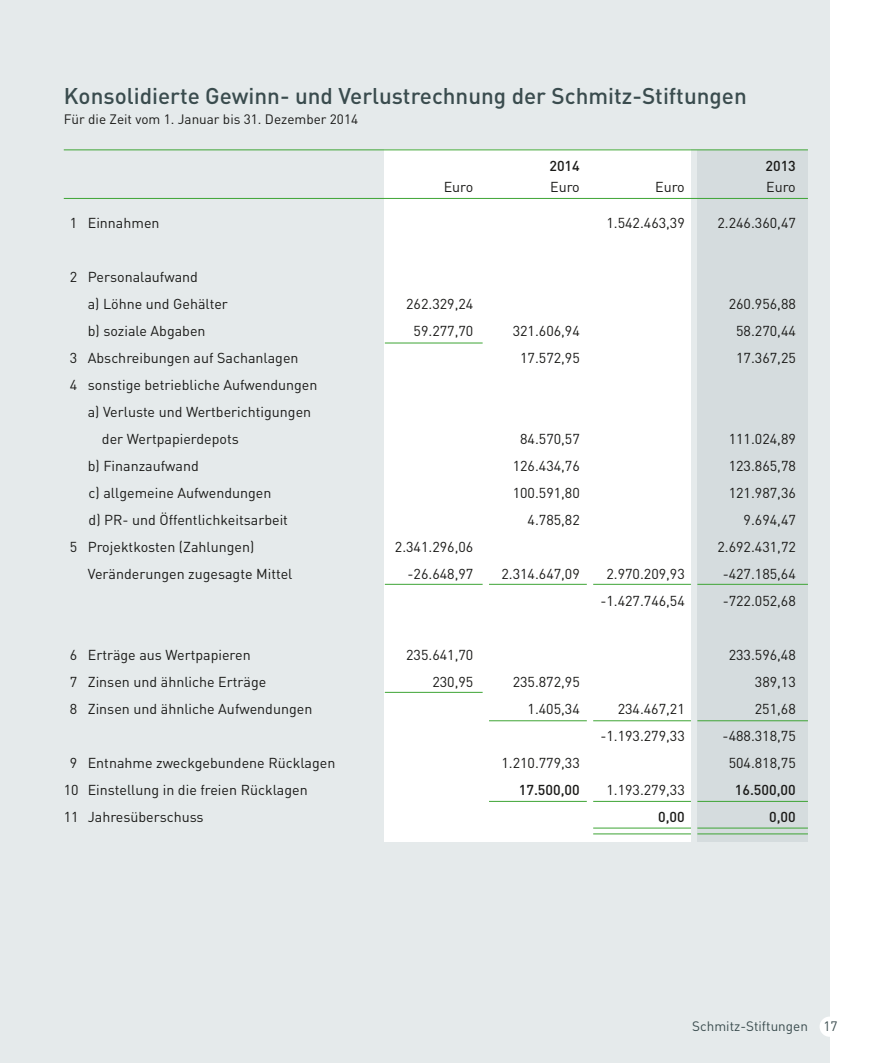
<style>
.page{position:relative;width:893px;height:1063px;background:#fff}
.page>*{position:absolute;margin:0;border:0;box-sizing:border-box;transform-origin:0 0}
.t1{font:500 22.5px "DIN";color:#3a4c4e}
.t2{font:14.25px/27px "DIN";color:#1a1a18}
.t3{font:500 14.25px "DIN";color:#1a1a18}
.t4{font:13.5px "DIN";color:#1a1a18}
.t5{font:13.5px "DIN";color:#3a4c4e}
</style>
<div class="page">
<div style="left:0;top:0;width:829px;height:1063px;background:#e5eaeb"></div>
<div style="left:697px;top:150px;width:111px;height:692px;background:#d5dcde"></div>
<div style="left:385px;top:150px;width:306px;height:692px;background:#fff"></div>
<div style="left:819px;top:1017px;width:21px;height:20px;background:#fff;border-radius:50%"></div>
<hr style="left:64px;top:150px;width:744px;height:1px;background:#3da434">
<hr style="left:64px;top:198px;width:744px;height:1px;background:#3da434">
<hr style="left:385px;top:343px;width:98px;height:1px;background:#3da434">
<hr style="left:593px;top:584px;width:98px;height:1px;background:#3da434">
<hr style="left:489px;top:720px;width:98px;height:1px;background:#3da434">
<hr style="left:489px;top:584px;width:98px;height:1px;background:#3da434">
<hr style="left:385px;top:692px;width:98px;height:1px;background:#3da434">
<hr style="left:593px;top:720px;width:98px;height:1px;background:#3da434">
<hr style="left:593px;top:801px;width:98px;height:1px;background:#3da434">
<hr style="left:489px;top:801px;width:98px;height:1px;background:#3da434">
<hr style="left:593px;top:828px;width:98px;height:1px;background:#3da434">
<hr style="left:593px;top:834px;width:98px;height:1px;background:#3da434">
<hr style="left:697px;top:584px;width:111px;height:1px;background:#3da434">
<hr style="left:697px;top:720px;width:111px;height:1px;background:#3da434">
<hr style="left:697px;top:801px;width:111px;height:1px;background:#3da434">
<hr style="left:697px;top:828px;width:111px;height:1px;background:#3da434">
<hr style="left:697px;top:834px;width:111px;height:1px;background:#3da434">
<hr style="left:385px;top:584px;width:98px;height:1px;background:#3da434">
<h1 class="t1" style="left:64px;top:81px;width:685px">Konsolidierte Gewinn- und Verlustrechnung der Schmitz-Stiftungen</h1>
<p class="t4" style="left:64px;top:111px;width:296px">Für die Zeit vom 1. Januar bis 31. Dezember 2014</p>
<p class="t3" style="left:549px;top:157px;width:32px">2014</p>
<p class="t3" style="left:765px;top:157px;width:32px">2013</p>
<p class="t2" style="left:444px;top:173px;width:31px">Euro</p>
<p class="t2" style="left:550px;top:173px;width:31px">Euro</p>
<p class="t2" style="left:655px;top:173px;width:31px">Euro</p>
<p class="t2" style="left:766px;top:173px;width:31px">Euro</p>
<p class="t2" style="left:70px;top:209px;width:91px">1 Einnahmen</p>
<p class="t2" style="left:606px;top:209px;width:80px">1.542.463,39</p>
<p class="t2" style="left:717px;top:209px;width:80px">2.246.360,47</p>
<p class="t2" style="left:88px;top:263px;width:142px;text-indent:-18px">2 Personalaufwand<br>a) Löhne und Gehälter</p>
<p class="t2" style="left:406px;top:290px;width:69px">262.329,24</p>
<p class="t2" style="left:729px;top:290px;width:69px">260.956,88</p>
<p class="t2" style="left:88px;top:317px;width:119px">b) soziale Abgaben</p>
<p class="t2" style="left:414px;top:317px;width:61px">59.277,70</p>
<p class="t2" style="left:513px;top:317px;width:69px">321.606,94</p>
<p class="t2" style="left:736px;top:317px;width:61px">58.270,44</p>
<p class="t2" style="left:70px;top:344px;width:230px">3 Abschreibungen auf Sachanlagen</p>
<p class="t2" style="left:520px;top:344px;width:61px">17.572,95</p>
<p class="t2" style="left:736px;top:344px;width:61px">17.367,25</p>
<p class="t2" style="left:70px;top:371px;width:249px">4 sonstige betriebliche Aufwendungen</p>
<p class="t2" style="left:88px;top:398px;width:225px">a) Verluste und Wertberichtigungen</p>
<p class="t2" style="left:102px;top:425px;width:138px">der Wertpapierdepots</p>
<p class="t2" style="left:520px;top:425px;width:61px">84.570,57</p>
<p class="t2" style="left:729px;top:425px;width:69px">111.024,89</p>
<p class="t2" style="left:88px;top:452px;width:113px">b) Finanzaufwand</p>
<p class="t2" style="left:513px;top:452px;width:69px">126.434,76</p>
<p class="t2" style="left:729px;top:452px;width:69px">123.865,78</p>
<p class="t2" style="left:89px;top:479px;width:184px">c) allgemeine Aufwendungen</p>
<p class="t2" style="left:513px;top:479px;width:69px">100.591,80</p>
<p class="t2" style="left:729px;top:479px;width:69px">121.987,36</p>
<p class="t2" style="left:89px;top:506px;width:201px">d) PR- und Öffentlichkeitsarbeit</p>
<p class="t2" style="left:528px;top:506px;width:54px">4.785,82</p>
<p class="t2" style="left:744px;top:506px;width:54px">9.694,47</p>
<p class="t2" style="left:70px;top:533px;width:186px">5 Projektkosten (Zahlungen)</p>
<p class="t2" style="left:395px;top:533px;width:80px">2.341.296,06</p>
<p class="t2" style="left:717px;top:533px;width:80px">2.692.431,72</p>
<p class="t2" style="left:88px;top:560px;width:206px">Veränderungen zugesagte Mittel</p>
<p class="t2" style="left:408px;top:560px;width:67px">-26.648,97</p>
<p class="t2" style="left:501px;top:560px;width:80px">2.314.647,09</p>
<p class="t2" style="left:606px;top:560px;width:80px">2.970.209,93</p>
<p class="t2" style="left:723px;top:560px;width:75px">-427.185,64</p>
<p class="t2" style="left:600px;top:587px;width:86px">-1.427.746,54</p>
<p class="t2" style="left:723px;top:587px;width:75px">-722.052,68</p>
<p class="t2" style="left:70px;top:641px;width:182px">6 Erträge aus Wertpapieren</p>
<p class="t2" style="left:406px;top:641px;width:69px">235.641,70</p>
<p class="t2" style="left:729px;top:641px;width:69px">233.596,48</p>
<p class="t2" style="left:70px;top:668px;width:198px">7 Zinsen und ähnliche Erträge</p>
<p class="t2" style="left:432px;top:668px;width:42px">230,95</p>
<p class="t2" style="left:513px;top:668px;width:69px">235.872,95</p>
<p class="t2" style="left:755px;top:668px;width:42px">389,13</p>
<p class="t2" style="left:70px;top:695px;width:244px">8 Zinsen und ähnliche Aufwendungen</p>
<p class="t2" style="left:528px;top:695px;width:54px">1.405,34</p>
<p class="t2" style="left:618px;top:695px;width:69px">234.467,21</p>
<p class="t2" style="left:755px;top:695px;width:42px">251,68</p>
<p class="t2" style="left:600px;top:722px;width:86px">-1.193.279,33</p>
<p class="t2" style="left:723px;top:722px;width:75px">-488.318,75</p>
<p class="t2" style="left:70px;top:749px;width:267px">9 Entnahme zweckgebundene Rücklagen</p>
<p class="t2" style="left:501px;top:749px;width:80px">1.210.779,33</p>
<p class="t2" style="left:729px;top:749px;width:69px">504.818,75</p>
<p class="t2" style="left:64px;top:776px;width:245px">10 Einstellung in die freien Rücklagen</p>
<p class="t3" style="left:519px;top:781px;width:63px">17.500,00</p>
<p class="t2" style="left:606px;top:776px;width:80px">1.193.279,33</p>
<p class="t3" style="left:735px;top:781px;width:63px">16.500,00</p>
<p class="t2" style="left:64px;top:803px;width:141px">11 Jahresüberschuss</p>
<p class="t3" style="left:658px;top:808px;width:28px">0,00</p>
<p class="t3" style="left:769px;top:808px;width:28px">0,00</p>
<p class="t5" style="left:692px;top:1018px;width:147px">Schmitz-Stiftungen 17</p>
</div>
